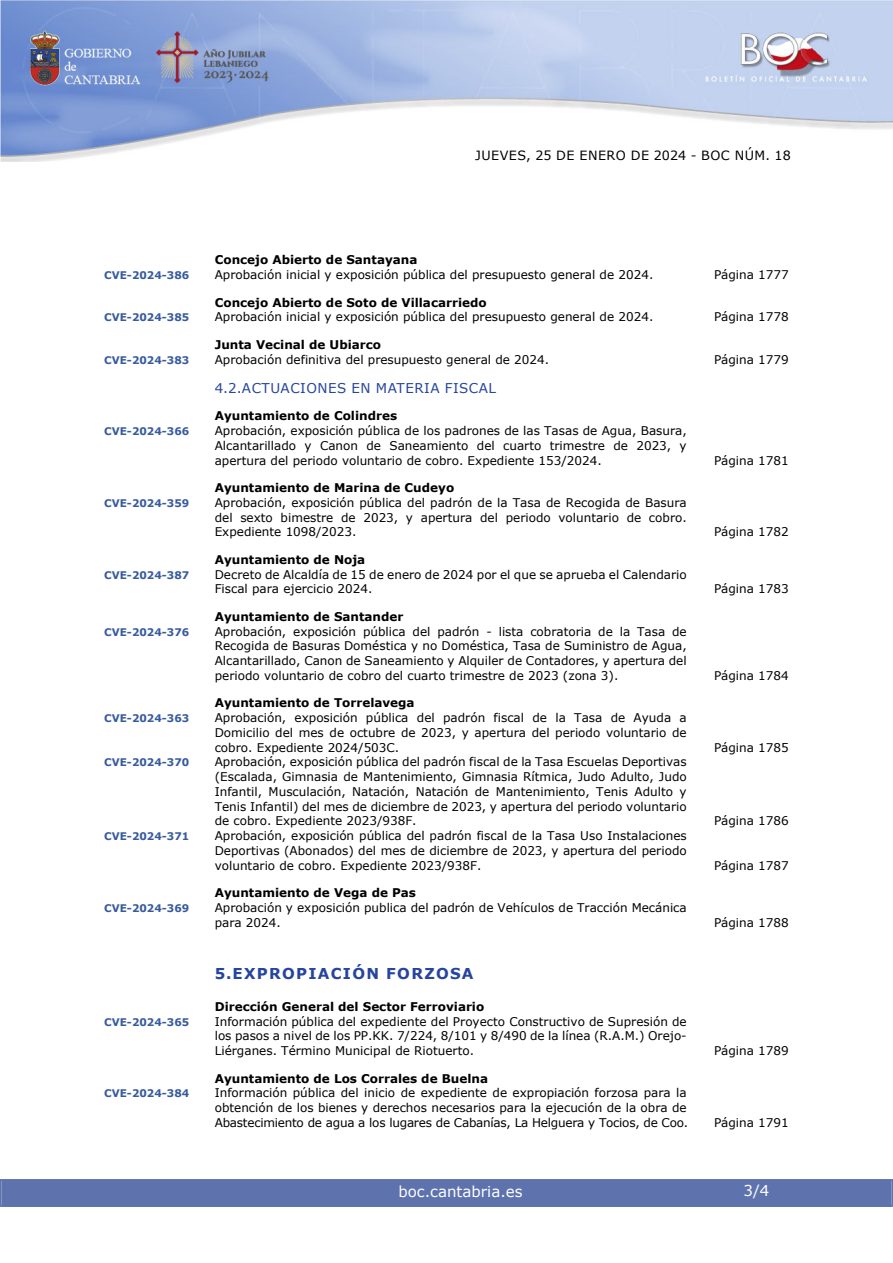
<style>
.page{position:relative;width:893px;height:1263px;background:#fff}
.page>*{position:absolute;margin:0;border:0;box-sizing:border-box;transform-origin:0 0}
.indice_1{font:700 15px "Verdana";letter-spacing:.085em;color:#27459e}
.t1{font:15px "Verdana";color:#fff}
.indice_2{font:13.5px "Verdana";letter-spacing:.035em;color:#27459e}
.t2{font:12.75px "Verdana";letter-spacing:.035em;color:#000}
.indice_4{font:12px/14.7px "Verdana";color:#000;text-align:justify}
.indice_3{font:700 12px "Verdana";color:#000}
.indice_4-2{font:700 10.5px "Verdana";color:#385b9e}
</style>
<div class="page">
<img style="left:0;top:0;width:893px;height:161px">
<div style="left:2px;top:1180px;width:889px;height:27px;background:#5e73ae"></div>
<div style="left:0;top:1179px;width:893px;height:28px;border:2px solid #5e73ae"></div>
<h4 class="indice_3" style="left:215px;top:251px;width:204px">Concejo Abierto de Santayana</h4>
<p class="t2" style="left:475px;top:147px;width:317px">JUEVES, 25 DE ENERO DE 2024 - BOC NÚM. 18</p>
<p class="indice_4-2" style="left:104px;top:268px;width:87px">CVE-2024-386</p>
<p class="indice_4" style="left:215px;top:267px;width:440px">Aprobación inicial y exposición pública del presupuesto general de 2024.</p>
<p class="indice_4" style="left:714px;top:267px;width:76px">Página 1777</p>
<h4 class="indice_3" style="left:215px;top:294px;width:273px">Concejo Abierto de Soto de Villacarriedo</h4>
<p class="indice_4-2" style="left:104px;top:310px;width:87px">CVE-2024-385</p>
<p class="indice_4" style="left:215px;top:309px;width:440px">Aprobación inicial y exposición pública del presupuesto general de 2024.</p>
<p class="indice_4" style="left:714px;top:309px;width:76px">Página 1778</p>
<h4 class="indice_3" style="left:215px;top:336px;width:168px">Junta Vecinal de Ubiarco</h4>
<p class="indice_4-2" style="left:104px;top:352px;width:87px">CVE-2024-383</p>
<p class="indice_4" style="left:215px;top:352px;width:336px">Aprobación definitiva del presupuesto general de 2024.</p>
<p class="indice_4" style="left:714px;top:352px;width:76px">Página 1779</p>
<h3 class="indice_2" style="left:215px;top:379px;width:283px">4.2.ACTUACIONES EN MATERIA FISCAL</h3>
<h4 class="indice_3" style="left:215px;top:408px;width:184px">Ayuntamiento de Colindres</h4>
<p class="indice_4-2" style="left:104px;top:424px;width:87px">CVE-2024-366</p>
<p class="indice_4" style="left:215px;top:423px;width:474px">Aprobación, exposición pública de los padrones de las Tasas de Agua, Basura, Alcantarillado y Canon de Saneamiento del cuarto trimestre de 2023, y apertura del periodo voluntario de cobro. Expediente 153/2024.</p>
<p class="indice_4" style="left:714px;top:453px;width:76px">Página 1781</p>
<h4 class="indice_3" style="left:215px;top:479px;width:241px">Ayuntamiento de Marina de Cudeyo</h4>
<p class="indice_4-2" style="left:104px;top:496px;width:87px">CVE-2024-359</p>
<p class="indice_4" style="left:215px;top:495px;width:473px">Aprobación, exposición pública del padrón de la Tasa de Recogida de Basura del sexto bimestre de 2023, y apertura del periodo voluntario de cobro.<br>Expediente 1098/2023.</p>
<h4 class="indice_3" style="left:215px;top:551px;width:152px">Ayuntamiento de Noja</h4>
<p class="indice_4-2" style="left:104px;top:567px;width:87px">CVE-2024-387</p>
<p class="indice_4" style="left:215px;top:567px;width:473px">Decreto de Alcaldía de 15 de enero de 2024 por el que se aprueba el Calendario<br>Fiscal para ejercicio 2024.</p>
<h4 class="indice_3" style="left:215px;top:608px;width:190px">Ayuntamiento de Santander</h4>
<p class="indice_4-2" style="left:104px;top:624px;width:87px">CVE-2024-376</p>
<p class="indice_4" style="left:215px;top:624px;width:473px">Aprobación, exposición pública del padrón - lista cobratoria de la Tasa de Recogida de Basuras Doméstica y no Doméstica, Tasa de Suministro de Agua, Alcantarillado, Canon de Saneamiento y Alquiler de Contadores, y apertura del periodo voluntario de cobro del cuarto trimestre de 2023 (zona 3).</p>
<h4 class="indice_3" style="left:215px;top:695px;width:201px">Ayuntamiento de Torrelavega</h4>
<p class="indice_4-2" style="left:104px;top:711px;width:87px">CVE-2024-363</p>
<p class="indice_4" style="left:215px;top:710px;width:473px">Aprobación, exposición pública del padrón fiscal de la Tasa de Ayuda a Domicilio del mes de octubre de 2023, y apertura del periodo voluntario de cobro. Expediente 2024/503C.</p>
<p class="indice_4-2" style="left:104px;top:755px;width:87px">CVE-2024-370</p>
<p class="indice_4" style="left:215px;top:755px;width:473px">Aprobación, exposición pública del padrón fiscal de la Tasa Escuelas Deportivas (Escalada, Gimnasia de Mantenimiento, Gimnasia Rítmica, Judo Adulto, Judo Infantil, Musculación, Natación, Natación de Mantenimiento, Tenis Adulto y Tenis Infantil) del mes de diciembre de 2023, y apertura del periodo voluntario de cobro. Expediente 2023/938F.</p>
<p class="indice_4-2" style="left:104px;top:829px;width:87px">CVE-2024-371</p>
<p class="indice_4" style="left:215px;top:828px;width:473px">Aprobación, exposición pública del padrón fiscal de la Tasa Uso Instalaciones Deportivas (Abonados) del mes de diciembre de 2023, y apertura del periodo voluntario de cobro. Expediente 2023/938F.</p>
<h4 class="indice_3" style="left:215px;top:884px;width:203px">Ayuntamiento de Vega de Pas</h4>
<p class="indice_4-2" style="left:104px;top:901px;width:87px">CVE-2024-369</p>
<p class="indice_4" style="left:215px;top:900px;width:473px">Aprobación y exposición publica del padrón de Vehículos de Tracción Mecánica para 2024.</p>
<h2 class="indice_1" style="left:215px;top:963px;width:260px">5.EXPROPIACIÓN FORZOSA</h2>
<h4 class="indice_3" style="left:215px;top:998px;width:271px">Dirección General del Sector Ferroviario</h4>
<p class="indice_4-2" style="left:104px;top:1014px;width:87px">CVE-2024-365</p>
<p class="indice_4" style="left:215px;top:1014px;width:473px">Información pública del expediente del Proyecto Constructivo de Supresión de los pasos a nivel de los PP.KK. 7/224, 8/101 y 8/490 de la línea (R.A.M.) Orejo-Liérganes. Término Municipal de Riotuerto.</p>
<h4 class="indice_3" style="left:215px;top:1070px;width:275px">Ayuntamiento de Los Corrales de Buelna</h4>
<p class="indice_4-2" style="left:104px;top:1086px;width:87px">CVE-2024-384</p>
<p class="indice_4" style="left:215px;top:1085px;width:475px;text-align:left">Información pública del inicio de expediente de expropiación forzosa para la obtención de los bienes y derechos necesarios para la ejecución de la obra de<br>Abastecimiento de agua a los lugares de Cabanías, La Helguera y Tocios, de Coo.</p>
<p class="t1" style="left:398px;top:1181px;width:126px">boc.cantabria.es</p>
<p class="indice_4" style="left:714px;top:525px;width:76px">Página 1782</p>
<p class="indice_4" style="left:714px;top:582px;width:76px">Página 1783</p>
<p class="indice_4" style="left:714px;top:668px;width:76px">Página 1784</p>
<p class="indice_4" style="left:714px;top:740px;width:76px">Página 1785</p>
<p class="indice_4" style="left:714px;top:814px;width:76px">Página 1786</p>
<p class="indice_4" style="left:714px;top:858px;width:76px">Página 1787</p>
<p class="indice_4" style="left:714px;top:915px;width:76px">Página 1788</p>
<p class="indice_4" style="left:714px;top:1043px;width:76px">Página 1789</p>
<p class="indice_4" style="left:714px;top:1115px;width:76px">Página 1791</p>
<p class="t1" style="left:744px;top:1180px;width:27px">3/4</p>
</div>
